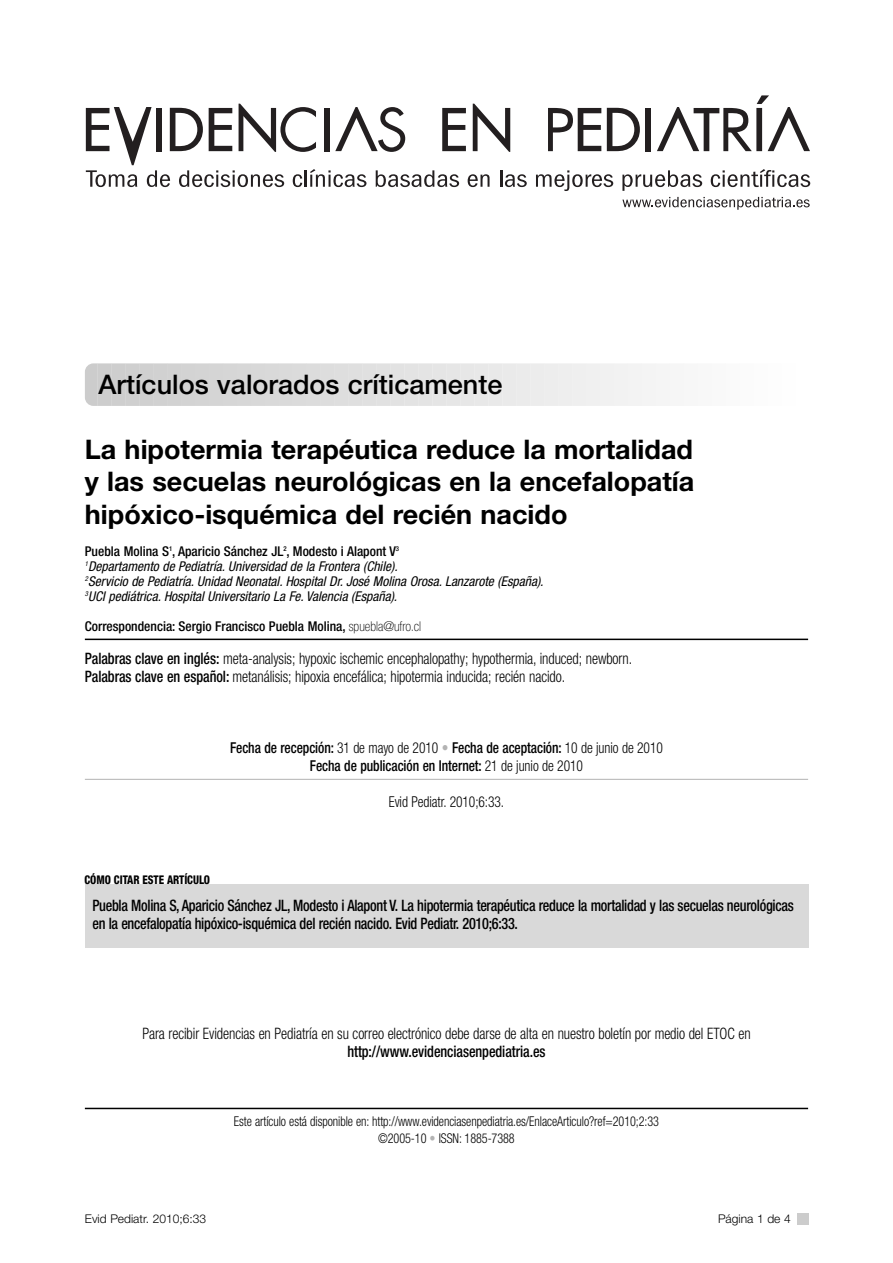
<style>
.page{position:relative;width:893px;height:1263px;background:#fff}
.page>*{position:absolute;margin:0;border:0;box-sizing:border-box;transform-origin:0 0}
.t1{font:700 27px/32.4px "Helvetica Neue";color:#000;text-align:justify}
.t2{font:500 27px "Helvetica Neue";color:#000}
.t3{font:300 condensed 15.75px/18px "Helvetica Neue";letter-spacing:-.005em;color:#000;scale:.9 1}
.t4{font:500 condensed 15.75px/18px "Helvetica Neue";letter-spacing:-.02em;color:#000;scale:.9 1}
.t5{font:500 condensed 15px/18px "Helvetica Neue";letter-spacing:-.005em;color:#000;text-align:center;scale:.9 1}
.t6{font:300 condensed 15px "Helvetica Neue";letter-spacing:-.005em;color:#000;scale:.9 1}
.t7{font:italic condensed 13.5px/15px "Helvetica Neue";color:#000}
.t8{font:300 condensed 13.5px/16.5px "Helvetica Neue";letter-spacing:-.005em;color:#000;text-align:center;scale:.9 1}
.t9{font:500 condensed 13.5px "Helvetica Neue";color:#000}
.t10{font:300 12px "Helvetica Neue";color:#000}
.t11{font:800 condensed 12px "Helvetica Neue";letter-spacing:-.005em;color:#000;scale:.9 1}
.s1{font-weight:500;font-style:normal}
.s2{font-weight:100}
.s3{font-weight:500}
.s4{font-weight:300}
.s5{color:#b3b3b3}
</style>
<div class="page">
<svg style="left:536px;top:170px;width:77px;height:21px"></svg>
<svg style="left:622px;top:170px;width:80px;height:21px"></svg>
<svg style="left:710px;top:169px;width:100px;height:18px"></svg>
<svg style="left:622px;top:197px;width:187px;height:13px"></svg>
<div style="left:645px;top:108px;width:6px;height:43px;background:#231f20"></div>
<svg style="left:548px;top:108px;width:92px;height:43px"></svg>
<svg style="left:657px;top:95px;width:153px;height:56px"></svg>
<svg style="left:86px;top:104px;width:440px;height:83px"></svg>
<hr style="left:85px;top:1108px;width:723px;height:1px;background:#000">
<div style="left:797px;top:1214px;width:11px;height:11px;background:#ccc"></div>
<div style="left:85px;top:884px;width:723px;height:64px;background:#d9d9d9"></div>
<hr style="left:89px;top:363px;width:3px;height:43px;background:#ccc">
<hr style="left:103px;top:363px;width:3px;height:43px;background:#cdcdcd">
<hr style="left:116px;top:363px;width:4px;height:43px;background:#cecece">
<hr style="left:130px;top:363px;width:4px;height:43px;background:#cfcfcf">
<hr style="left:144px;top:363px;width:4px;height:43px;background:#d0d0d0">
<hr style="left:158px;top:363px;width:4px;height:43px;background:#d1d1d1">
<hr style="left:172px;top:363px;width:4px;height:43px;background:#d2d2d2">
<hr style="left:186px;top:363px;width:4px;height:43px;background:#d3d3d3">
<hr style="left:200px;top:363px;width:4px;height:43px;background:#d4d4d4">
<hr style="left:214px;top:363px;width:4px;height:43px;background:#d5d5d5">
<hr style="left:228px;top:363px;width:4px;height:43px;background:#d6d6d6">
<hr style="left:242px;top:363px;width:4px;height:43px;background:#d7d7d7">
<hr style="left:256px;top:363px;width:4px;height:43px;background:#d8d8d8">
<hr style="left:270px;top:363px;width:4px;height:43px;background:#d9d9d9">
<hr style="left:284px;top:363px;width:4px;height:43px;background:#dadada">
<hr style="left:298px;top:363px;width:3px;height:43px;background:#dbdbdb">
<hr style="left:312px;top:363px;width:3px;height:43px;background:#dcdcdc">
<hr style="left:326px;top:363px;width:3px;height:43px;background:#ddd">
<hr style="left:340px;top:363px;width:3px;height:43px;background:#dedede">
<hr style="left:354px;top:363px;width:3px;height:43px;background:#dfdfdf">
<hr style="left:368px;top:363px;width:3px;height:43px;background:#e0e0e0">
<hr style="left:382px;top:363px;width:3px;height:43px;background:#e1e1e1">
<hr style="left:396px;top:363px;width:3px;height:43px;background:#e2e2e2">
<hr style="left:410px;top:363px;width:3px;height:43px;background:#e3e3e3">
<hr style="left:424px;top:363px;width:3px;height:43px;background:#e4e4e4">
<hr style="left:438px;top:363px;width:3px;height:43px;background:#e5e5e5">
<hr style="left:451px;top:363px;width:4px;height:43px;background:#e6e6e6">
<hr style="left:465px;top:363px;width:4px;height:43px;background:#e7e7e7">
<hr style="left:479px;top:363px;width:4px;height:43px;background:#e8e8e8">
<hr style="left:493px;top:363px;width:4px;height:43px;background:#e9e9e9">
<hr style="left:507px;top:363px;width:4px;height:43px;background:#eaeaea">
<hr style="left:521px;top:363px;width:4px;height:43px;background:#ebebeb">
<hr style="left:535px;top:363px;width:4px;height:43px;background:#ececec">
<hr style="left:549px;top:363px;width:4px;height:43px;background:#ededed">
<hr style="left:563px;top:363px;width:4px;height:43px;background:#eee">
<hr style="left:577px;top:363px;width:4px;height:43px;background:#efefef">
<hr style="left:591px;top:363px;width:4px;height:43px;background:#f0f0f0">
<hr style="left:605px;top:363px;width:4px;height:43px;background:#f1f1f1">
<hr style="left:619px;top:363px;width:4px;height:43px;background:#f2f2f2">
<hr style="left:633px;top:363px;width:3px;height:43px;background:#f3f3f3">
<hr style="left:647px;top:363px;width:3px;height:43px;background:#f4f4f4">
<hr style="left:661px;top:363px;width:3px;height:43px;background:#f5f5f5">
<hr style="left:675px;top:363px;width:3px;height:43px;background:#f6f6f6">
<hr style="left:689px;top:363px;width:3px;height:43px;background:#f7f7f7">
<hr style="left:703px;top:363px;width:3px;height:43px;background:#f8f8f8">
<hr style="left:717px;top:363px;width:3px;height:43px;background:#f9f9f9">
<hr style="left:731px;top:363px;width:3px;height:43px;background:#fafafa">
<hr style="left:745px;top:363px;width:3px;height:43px;background:#fbfbfb">
<hr style="left:85px;top:639px;width:723px;height:1px;background:#000">
<hr style="left:85px;top:779px;width:723px;height:1px;background:#b3b3b3">
<h1 class="t2" style="left:99px;top:375px;width:405px">Artículos valorados críticamente</h1>
<h1 class="t1" style="left:85px;top:436px;width:611px">La hipotermia terapéutica reduce la mortalidad y las secuelas neurológicas en la encefalopatía hipóxico-isquémica del recién nacido</h1>
<p class="t7" style="left:85px;top:545px;width:462px"><span class="s1">Puebla Molina S</span><sup>1</sup><span class="s1">, Aparicio Sánchez JL</span><sup>2</sup><span class="s1">, Modesto i Alapont V</span><sup>3<br></sup><sup>1</sup>Departamento de Pediatría. Universidad de la Frontera (Chile).<br><sup>2</sup>Servicio de Pediatría. Unidad Neonatal. Hospital Dr. José Molina Orosa. Lanzarote (España).<br><sup>3</sup>UCI pediátrica. Hospital Universitario La Fe. Valencia (España).</p>
<p class="t9" style="left:85px;top:621px;width:338px">Correspondencia: Sergio Francisco Puebla Molina, <span class="s2">spuebla@ufro.cl</span></p>
<p class="t3" style="left:85px;top:651px;width:609px"><span class="s3">Palabras clave en inglés:</span> meta-analysis; hypoxic ischemic encephalopathy; hypothermia, induced; newborn.<br><span class="s3">Palabras clave en español:</span> metanálisis; hipoxia encefálica; hipotermia inducida; recién nacido.</p>
<p class="t5" style="left:230px;top:739px;width:482px">Fecha de recepción: <span class="s4">31 de mayo de 2010</span> <span class="s5">•</span> Fecha de aceptación: <span class="s4">10 de junio de 2010<br></span>Fecha de publicación en Internet: <span class="s4">21 de junio de 2010</span></p>
<p class="t6" style="left:389px;top:796px;width:130px">Evid Pediatr. 2010;6:33.</p>
<p class="t11" style="left:85px;top:875px;width:141px">CÓMO CITAR ESTE ARTÍCULO</p>
<p class="t4" style="left:92px;top:898px;width:780px">Puebla Molina S, Aparicio Sánchez JL, Modesto i Alapont V. La hipotermia terapéutica reduce la mortalidad y las secuelas neurológicas en la encefalopatía hipóxico-isquémica del recién nacido. Evid Pediatr. 2010;6:33.</p>
<p class="t3" style="left:142px;top:1025px;width:677px">Para recibir Evidencias en Pediatría en su correo electrónico debe darse de alta en nuestro boletín por medio del ETOC en</p>
<p class="t4" style="left:347px;top:1043px;width:222px">http://www.evidenciasenpediatria.es</p>
<p class="t8" style="left:234px;top:1114px;width:474px">Este artículo está disponible en: http://www.evidenciasenpediatria.es/EnlaceArticulo?ref=2010;2:33 ©2005-10 <span class="s5">•</span> ISSN: 1885-7388</p>
<p class="t10" style="left:85px;top:1215px;width:123px">Evid Pediatr. 2010;6:33</p>
<p class="t10" style="left:718px;top:1215px;width:74px">Página 1 de 4</p>
</div>
